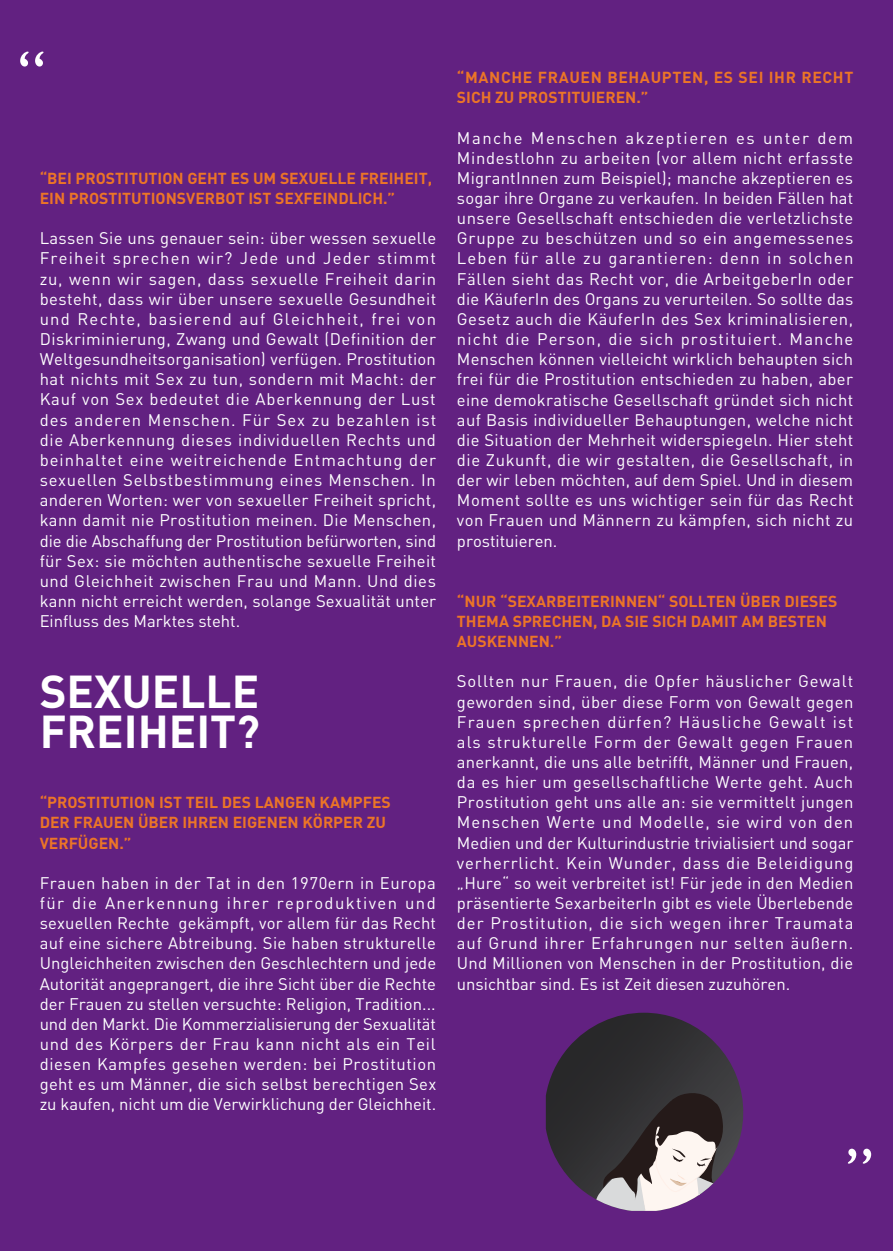
<style>
.page{position:relative;width:893px;height:1251px;background:#fff}
.page>*{position:absolute;margin:0;border:0;box-sizing:border-box;transform-origin:0 0}
.t1{font:73.67px "Joanna";color:#fff}
.t2{font:700 45.5px/40.2px "DIN";color:#fff}
.t3{font:16.62px/20.1px "DIN";color:#fff;text-align:justify}
.t4{font:700 15.75px/20.1px "DIN";color:#ec7527}
.t5{font:700 15.75px "DIN";letter-spacing:.04em;color:#ec7527}
</style>
<div class="page">
<div style="left:0;top:0;width:893px;height:1250px;background:#622181"></div>
<svg style="left:546px;top:1012px;width:198px;height:198px"></svg>
<h1 class="t1" style="left:14px;top:41px;width:37px">“</h1>
<p class="t4" style="left:40px;top:167px;width:159px">“BEI PROSTITUTION GEHT</p>
<p class="t4" style="left:40px;top:167px;width:394px;text-indent:191px">ES UM SEXUELLE FREIHEIT,<br>EIN PROSTITUTIONSVERBOT IST SEXFEIN DLICH .”</p>
<p class="t3" style="left:40px;top:228px;width:398px">Lassen Sie uns genauer sein: über wessen sexuelle Freiheit sprechen wir? Jede und Jeder stimmt zu, wenn wir sagen, dass sexuelle Freiheit darin besteht, dass wir über unsere sexuelle Gesundheit und Rechte, basierend auf Gleichheit, frei von Diskriminierung, Zwang und Gewalt (Definition der Weltgesundheitsorganisation) verfügen. Prostitution hat nichts mit Sex zu tun, sondern mit Macht: der Kauf von Sex bedeutet die Aberkennung der Lust des anderen Menschen. Für Sex zu bezahlen ist die Aberkennung dieses individuellen Rechts und beinhaltet eine weitreichende Entmachtung der sexuellen Selbstbestimmung eines Menschen. In anderen Worten: wer von sexueller Freiheit spricht, kann damit nie Prostitution meinen. Die Menschen, die die Abschaffung der Prostitution befürworten, sind für Sex: sie möchten authentische sexuelle Freiheit und Gleichheit zwischen Frau und Mann. Und dies kann nicht erreicht werden, solange Sexualität unter Einfluss des Marktes steht.</p>
<h2 class="t2" style="left:40px;top:668px;width:222px">SEXUELLE<br>FREIHEIT?</h2>
<p class="t4" style="left:40px;top:791px;width:245px">“PROSTITUTION IST TEIL DES LANGEN</p>
<p class="t4" style="left:320px;top:791px;width:73px">KAMPFES</p>
<p class="t4" style="left:40px;top:811px;width:219px">DER FRAUEN ÜBER IH REN EIGENEN</p>
<p class="t4" style="left:302px;top:811px;width:85px">KÖRPER ZU</p>
<p class="t4" style="left:40px;top:831px;width:60px">VERFÜGEN</p>
<p class="t4" style="left:119px;top:831px;width:14px">.”</p>
<p class="t3" style="left:40px;top:872px;width:398px">Frauen haben in der Tat in den 1970ern in Europa für die Anerkennung ihrer reproduktiven und sexuellen Rechte gekämpft, vor allem für das Recht auf eine sichere Abtreibung. Sie haben strukturelle Ungleichheiten zwischen den Geschlechtern und jede Autorität angeprangert, die ihre Sicht über die Rechte der Frauen zu stellen versuchte: Religion, Tradition... und den Markt. Die Kommerzialisierung der Sexualität und des Körpers der Frau kann nicht als ein Teil diesen Kampfes gesehen werden: bei Prostitution geht es um Männer, die sich selbst berechtigen Sex zu kaufen, nicht um die Verwirklichung der Gleichheit.</p>
<p class="t4" style="left:457px;top:67px;width:44px">“MANCHE</p>
<p class="t5" style="left:538px;top:67px;width:146px">FRAUEN BEHAUPTEN</p>
<p class="t4" style="left:704px;top:67px;width:120px">, ES SEI IHR RECHT</p>
<p class="t4" style="left:457px;top:87px;width:193px">SICH ZU PROSTITUIEREN .”</p>
<p class="t3" style="left:457px;top:127px;width:398px">Manche Menschen akzeptieren es unter dem Mindestlohn zu arbeiten (vor allem nicht erfasste MigrantInnen zum Beispiel); manche akzeptieren es sogar ihre Organe zu verkaufen. In beiden Fällen hat unsere Gesellschaft entschieden die verletzlichste Gruppe zu beschützen und so ein angemessenes Leben für alle zu garantieren: denn in solchen Fällen sieht das Recht vor, die ArbeitgeberIn oder die KäuferIn des Organs zu verurteilen. So sollte das Gesetz auch die KäuferIn des Sex kriminalisieren, nicht die Person, die sich prostituiert. Manche Menschen können vielleicht wirklich behaupten sich frei für die Prostitution entschieden zu haben, aber eine demokratische Gesellschaft gründet sich nicht auf Basis individueller Behauptungen, welche nicht die Situation der Mehrheit widerspiegeln. Hier steht die Zukunft, die wir gestalten, die Gesellschaft, in der wir leben möchten, auf dem Spiel. Und in diesem Moment sollte es uns wichtiger sein für das Recht von Frauen und Männern zu kämpfen, sich nicht zu prostituieren.</p>
<p class="t4" style="left:457px;top:590px;width:169px">“NUR “SEXARBEITERINNEN</p>
<p class="t4" style="left:658px;top:590px;width:60px">“ SOLLTEN</p>
<p class="t4" style="left:740px;top:590px;width:99px">ÜBER DIESES</p>
<p class="t4" style="left:457px;top:610px;width:11px">THE</p>
<p class="t4" style="left:486px;top:610px;width:67px">MA SPRECHEN</p>
<p class="t4" style="left:593px;top:610px;width:215px">, DA SIE SICH DAMIT AM BESTEN</p>
<p class="t4" style="left:457px;top:630px;width:52px">AUSKENNEN</p>
<p class="t4" style="left:550px;top:630px;width:14px">.”</p>
<p class="t3" style="left:457px;top:671px;width:398px">Sollten nur Frauen, die Opfer häuslicher Gewalt geworden sind, über diese Form von Gewalt gegen Frauen sprechen dürfen? Häusliche Gewalt ist als strukturelle Form der Gewalt gegen Frauen anerkannt, die uns alle betrifft, Männer und Frauen, da es hier um gesellschaftliche Werte geht. Auch Prostitution geht uns alle an: sie vermittelt jungen Menschen Werte und Modelle, sie wird von den Medien und der Kulturindustrie trivialisiert und sogar verherrlicht. Kein Wunder, dass die Beleidigung „Hure“ so weit verbreitet ist! Für jede in den Medien präsentierte SexarbeiterIn gibt es viele Überlebende der Prostitution, die sich wegen ihrer Traumata auf Grund ihrer Erfahrungen nur selten äußern.<br>Und Millionen von Menschen in der Prostitution, die unsichtbar sind. Es ist Zeit diesen zuzuhören.</p>
<h1 class="t1" style="left:842px;top:1137px;width:37px">”</h1>
</div>
